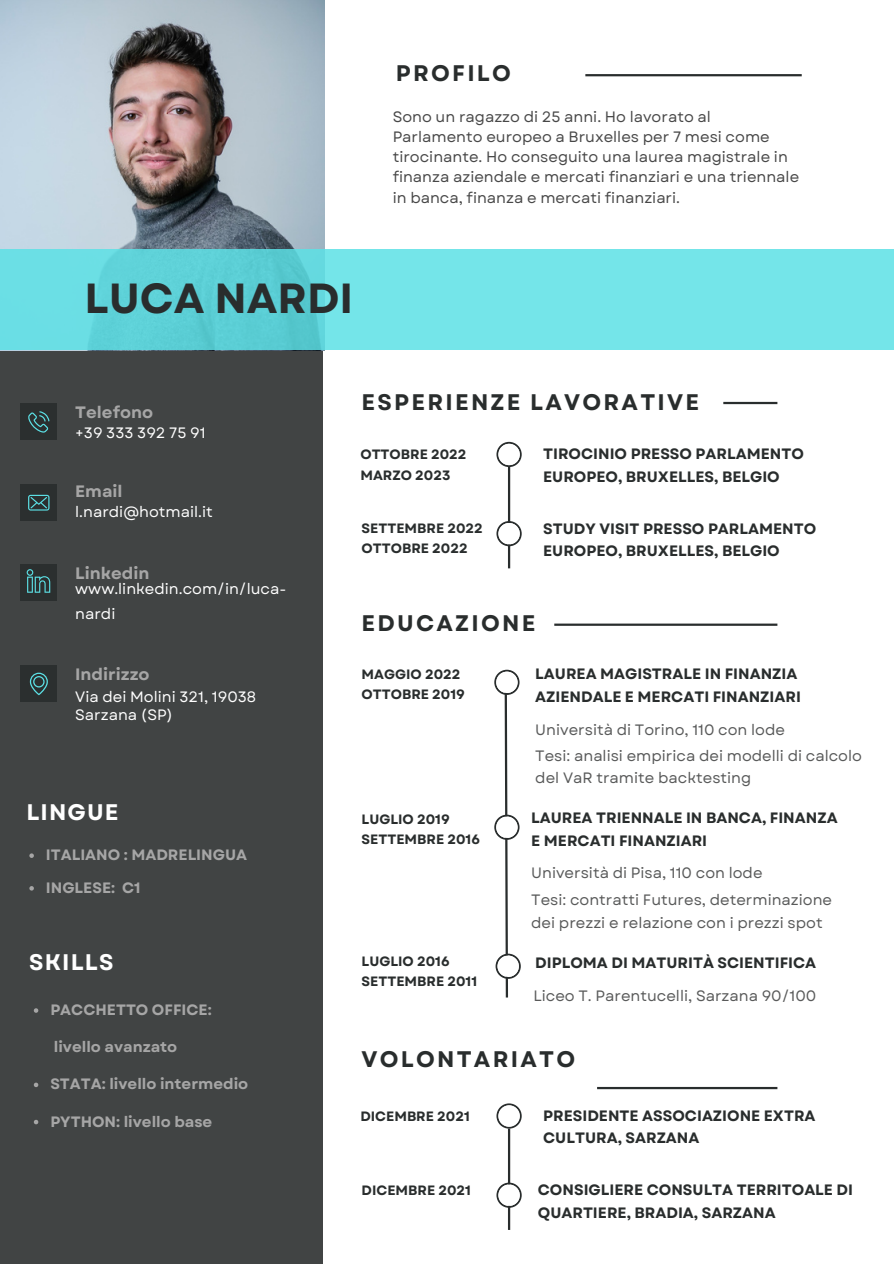
<style>
.page{position:relative;width:894px;height:1264px;background:#fff}
.page>*{position:absolute;margin:0;border:0;box-sizing:border-box;transform-origin:0 0}
.t1{font:700 42px "Garet";color:#292d2d}
.t2{font:700 22.5px "Garet";letter-spacing:.1em;color:#292d2d}
.t3{font:700 22.5px "Garet";letter-spacing:.05em;color:#fff}
.t4{font:700 16.5px "Garet";color:#a6a6a6}
.t5{font:700 15px/22.5px "Garet";color:#292d2d}
.t6{font:15px/27px "Garet";color:#595a5a}
.t7{font:15px/20.2px "Garet";color:#484848}
.t8{font:700 15px/32.7px "Garet";color:#a6a6a6}
.t9{font:15px/18px "Garet";color:#fff}
.t10{font:700 13.5px/20.2px "Garet";color:#292d2d}
</style>
<div class="page">
<div style="left:0;top:350px;width:322px;height:913px;background:#414444"></div>
<img style="left:0;top:0;width:324px;height:249px">
<hr style="left:585px;top:74px;width:216px;height:2px;background:#292d2d">
<svg style="left:0;top:249px;width:893px;height:101px;background:#6cdee3"></svg>
<svg style="left:34px;top:1008px;width:4px;height:4px"></svg>
<svg style="left:34px;top:1082px;width:4px;height:5px"></svg>
<svg style="left:34px;top:1119px;width:4px;height:5px"></svg>
<hr style="left:723px;top:402px;width:54px;height:2px;background:#292d2d">
<hr style="left:554px;top:623px;width:223px;height:3px;background:#292d2d">
<hr style="left:508px;top:467px;width:2px;height:101px;background:#292d2d">
<svg style="left:496px;top:442px;width:25px;height:25px"></svg>
<div style="left:498px;top:444px;width:21px;height:21px;background:#fff;border-radius:50%"></div>
<svg style="left:496px;top:521px;width:25px;height:25px"></svg>
<div style="left:498px;top:523px;width:21px;height:21px;background:#fff;border-radius:50%"></div>
<svg style="left:494px;top:669px;width:26px;height:329px"></svg>
<div style="left:497px;top:955px;width:21px;height:21px;background:#fff;border-radius:50%"></div>
<svg style="left:29px;top:853px;width:5px;height:5px"></svg>
<svg style="left:29px;top:886px;width:5px;height:4px"></svg>
<div style="left:20px;top:403px;width:37px;height:37px;background:#292d2d"></div>
<div style="left:20px;top:484px;width:37px;height:37px;background:#292d2d"></div>
<div style="left:20px;top:665px;width:37px;height:37px;background:#292d2d"></div>
<svg style="left:28px;top:411px;width:21px;height:21px"></svg>
<svg style="left:28px;top:495px;width:21px;height:15px"></svg>
<svg style="left:30px;top:672px;width:18px;height:23px"></svg>
<div style="left:20px;top:564px;width:37px;height:36px;background:#292d2d"></div>
<svg style="left:26px;top:569px;width:25px;height:24px"></svg>
<hr style="left:597px;top:1086px;width:180px;height:3px;background:#292d2d">
<hr style="left:508px;top:1128px;width:2px;height:101px;background:#292d2d">
<svg style="left:496px;top:1103px;width:25px;height:25px"></svg>
<div style="left:498px;top:1105px;width:21px;height:21px;background:#fff;border-radius:50%"></div>
<svg style="left:496px;top:1182px;width:25px;height:25px"></svg>
<div style="left:498px;top:1184px;width:21px;height:21px;background:#fff;border-radius:50%"></div>
<h1 class="t1" style="left:84px;top:268px;width:270px">LUCA NARDI</h1>
<h2 class="t2" style="left:396px;top:57px;width:116px">PROFILO</h2>
<p class="t7" style="left:392px;top:106px;width:408px">Sono un ragazzo di 25 anni. Ho lavorato al Parlamento europeo a Bruxelles per 7 mesi come tirocinante. Ho conseguito una laurea magistrale in finanza aziendale e mercati finanziari e una triennale in banca, finanza e mercati finanziari.</p>
<p class="t4" style="left:75px;top:401px;width:79px">Telefono</p>
<p class="t9" style="left:75px;top:424px;width:132px">+39 333 392 75 91</p>
<p class="t4" style="left:75px;top:479px;width:49px">Email</p>
<p class="t9" style="left:75px;top:502px;width:139px">l.nardi@hotmail.it</p>
<p class="t4" style="left:75px;top:561px;width:76px">Linkedin</p>
<p class="t9" style="left:75px;top:577px;width:212px;line-height:24.8px">www.linkedin.com/in/luca&shy;nardi</p>
<p class="t4" style="left:75px;top:662px;width:76px">Indirizzo</p>
<p class="t9" style="left:75px;top:687px;width:182px">Via dei Molini 321, 19038<br>Sarzana (SP)</p>
<h2 class="t3" style="left:27px;top:795px;width:93px">LINGUE</h2>
<p class="t8" style="left:46px;top:838px;width:203px">ITALIANO : MADRELINGUA<br>INGLESE: C1</p>
<h2 class="t3" style="left:29px;top:945px;width:86px">SKILLS</h2>
<p class="t8" style="left:50px;top:993px;width:163px">PACCHETTO OFFICE:</p>
<p class="t8" style="left:54px;top:1030px;width:125px">livello avanzato</p>
<p class="t8" style="left:50px;top:1067px;width:199px">STATA: livello intermedio</p>
<p class="t8" style="left:50px;top:1104px;width:163px">PYTHON: livello base</p>
<h2 class="t2" style="left:361px;top:385px;width:339px">ESPERIENZE LAVORATIVE</h2>
<p class="t10" style="left:360px;top:444px;width:108px">OTTOBRE 2022<br>MARZO 2023</p>
<p class="t10" style="left:361px;top:518px;width:123px">SETTEMBRE 2022<br>OTTOBRE 2022</p>
<p class="t5" style="left:543px;top:443px;width:262px">TIROCINIO PRESSO PARLAMENTO<br>EUROPEO, BRUXELLES, BELGIO</p>
<p class="t5" style="left:543px;top:517px;width:274px">STUDY VISIT PRESSO PARLAMENTO<br>EUROPEO, BRUXELLES, BELGIO</p>
<h2 class="t2" style="left:361px;top:607px;width:175px">EDUCAZIONE</h2>
<p class="t10" style="left:361px;top:664px;width:105px">MAGGIO 2022<br>OTTOBRE 2019</p>
<p class="t10" style="left:361px;top:808px;width:120px">LUGLIO 2019<br>SETTEMBRE 2016</p>
<p class="t5" style="left:535px;top:663px;width:267px">LAUREA MAGISTRALE IN FINANZIA<br>AZIENDALE E MERCATI FINANZIARI</p>
<p class="t6" style="left:535px;top:716px;width:251px">Università di Torino, 110 con lode</p>
<p class="t6" style="left:535px;top:744px;width:328px;line-height:22.5px">Tesi: analisi empirica dei modelli di calcolo del VaR tramite backtesting</p>
<p class="t5" style="left:531px;top:806px;width:308px">LAUREA TRIENNALE IN BANCA, FINANZA<br>E MERCATI FINANZIARI</p>
<p class="t6" style="left:531px;top:859px;width:302px">Università di Pisa, 110 con lode<br>Tesi: contratti Futures, determinazione</p>
<p class="t6" style="left:531px;top:909px;width:293px">dei prezzi e relazione con i prezzi spot</p>
<p class="t10" style="left:361px;top:951px;width:117px">LUGLIO 2016<br>SETTEMBRE 2011</p>
<p class="t5" style="left:535px;top:951px;width:282px">DIPLOMA DI MATURITÀ SCIENTIFICA</p>
<p class="t6" style="left:533px;top:982px;width:284px">Liceo T. Parentucelli, Sarzana 90/100</p>
<h2 class="t2" style="left:361px;top:1043px;width:215px">VOLONTARIATO</h2>
<p class="t10" style="left:360px;top:1106px;width:111px">DICEMBRE 2021</p>
<p class="t10" style="left:361px;top:1179px;width:111px">DICEMBRE 2021</p>
<p class="t5" style="left:543px;top:1104px;width:274px">PRESIDENTE ASSOCIAZIONE EXTRA<br>CULTURA, SARZANA</p>
<p class="t5" style="left:537px;top:1178px;width:316px">CONSIGLIERE CONSULTA TERRITOALE DI<br>QUARTIERE, BRADIA, SARZANA</p>
</div>
